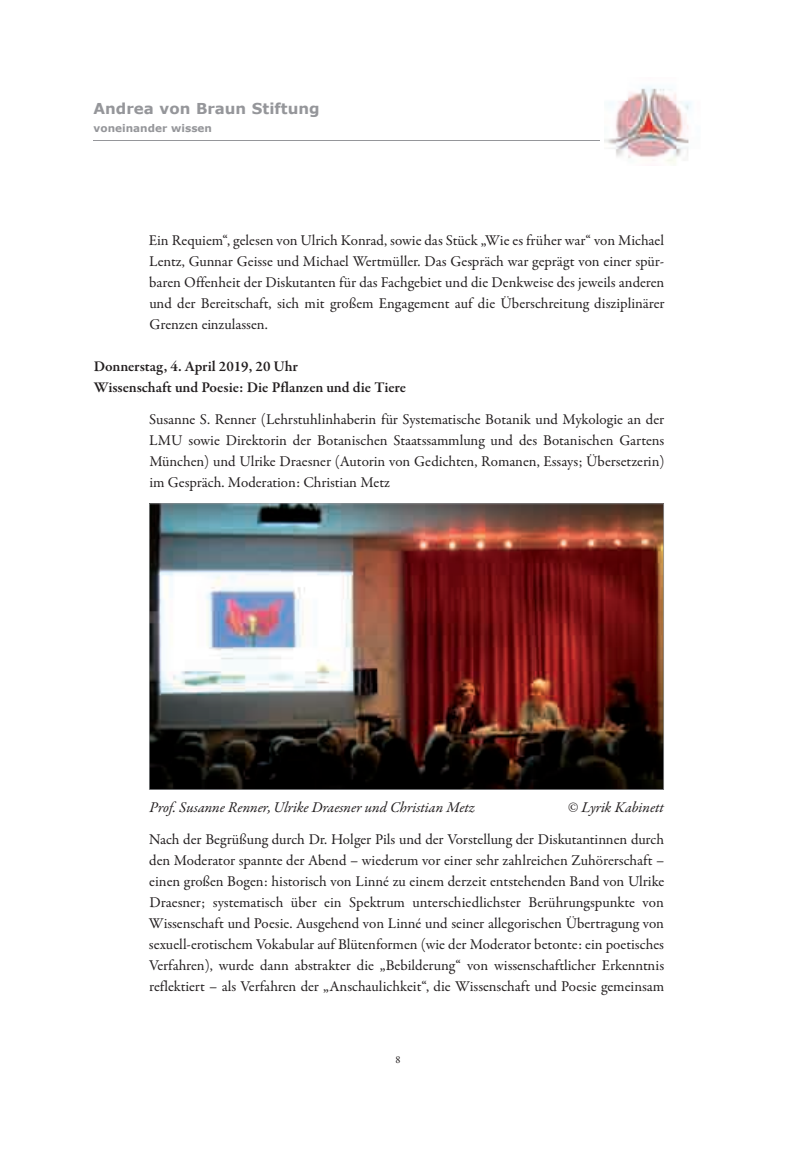
<style>
.page{position:relative;width:796px;height:1149px;background:#fff}
.page>*{position:absolute;margin:0;border:0;box-sizing:border-box;transform-origin:0 0}
.t1{font:15px/21px "Garamond Premr Pro";color:#231f20;text-align:justify}
.t2{font:600 15px/21px "Garamond Premr Pro";color:#231f20}
.t3{font:italic 15px "Garamond Premr Pro";letter-spacing:-.005em;color:#231f20}
.t4{font:700 15px "Verdana";color:#95969a}
.t5{font:700 10.5px "Verdana";color:#95969a}
.t6{font:10.5px "Garamond Premr Pro";color:#231f20}
</style>
<div class="page">
<img style="left:604px;top:86px;width:88px;height:79px">
<hr style="left:94px;top:140px;width:506px;height:1px;background:#95969a">
<img style="left:149px;top:503px;width:514px;height:286px">
<p class="t4" style="left:94px;top:98px;width:227px">Andrea von Braun Stiftung</p>
<p class="t5" style="left:94px;top:121px;width:120px">voneinander wissen</p>
<p class="t1" style="left:149px;top:231px;width:517px">Ein Requiem“, gelesen von Ulrich Konrad, sowie das Stück „Wie es früher war“ von Michael Lentz, Gunnar Geisse und Michael Wertmüller. Das Gespräch war geprägt von einer spür&shy;baren Offenheit der Diskutanten für das Fachgebiet und die Denkweise des jeweils anderen und der Bereitschaft, sich mit großem Engagement auf die Überschreitung disziplinärer Grenzen einzulassen.</p>
<p class="t2" style="left:94px;top:357px;width:314px">Donnerstag, 4. April 2019, 20 Uhr<br>Wissenschaft und Poesie: Die Pflanzen und die Tiere</p>
<p class="t1" style="left:149px;top:409px;width:516px">Susanne S. Renner (Lehrstuhlinhaberin für Systematische Botanik und Mykologie an der LMU sowie Direktorin der Botanischen Staatssammlung und des Botanischen Gartens München) und Ulrike Draesner (Autorin von Gedichten, Romanen, Essays; Übersetzerin) im Gespräch. Moderation: Christian Metz</p>
<p class="t3" style="left:149px;top:801px;width:327px">Prof. Susanne Renner, Ulrike Draesner und Christian Metz</p>
<p class="t3" style="left:567px;top:801px;width:98px">© Lyrik Kabinett</p>
<p class="t1" style="left:149px;top:829px;width:517px">Nach der Begrüßung durch Dr. Holger Pils und der Vorstellung der Diskutantinnen durch den Moderator spannte der Abend – wiederum vor einer sehr zahlreichen Zuhörerschaft – einen großen Bogen: historisch von Linné zu einem derzeit entstehenden Band von Ulrike Draesner; systematisch über ein Spektrum unterschiedlichster Berührungspunkte von Wissenschaft und Poesie. Ausgehend von Linné und seiner allegorischen Übertragung von sexuell-erotischem Vokabular auf Blütenformen (wie der Moderator betonte: ein poetisches Verfahren), wurde dann abstrakter die „Bebilderung“ von wissenschaftlicher Erkenntnis reflektiert – als Verfahren der „Anschaulichkeit“, die Wissenschaft und Poesie gemeinsam</p>
<p class="t6" style="left:395px;top:1055px;width:7px">8</p>
</div>
